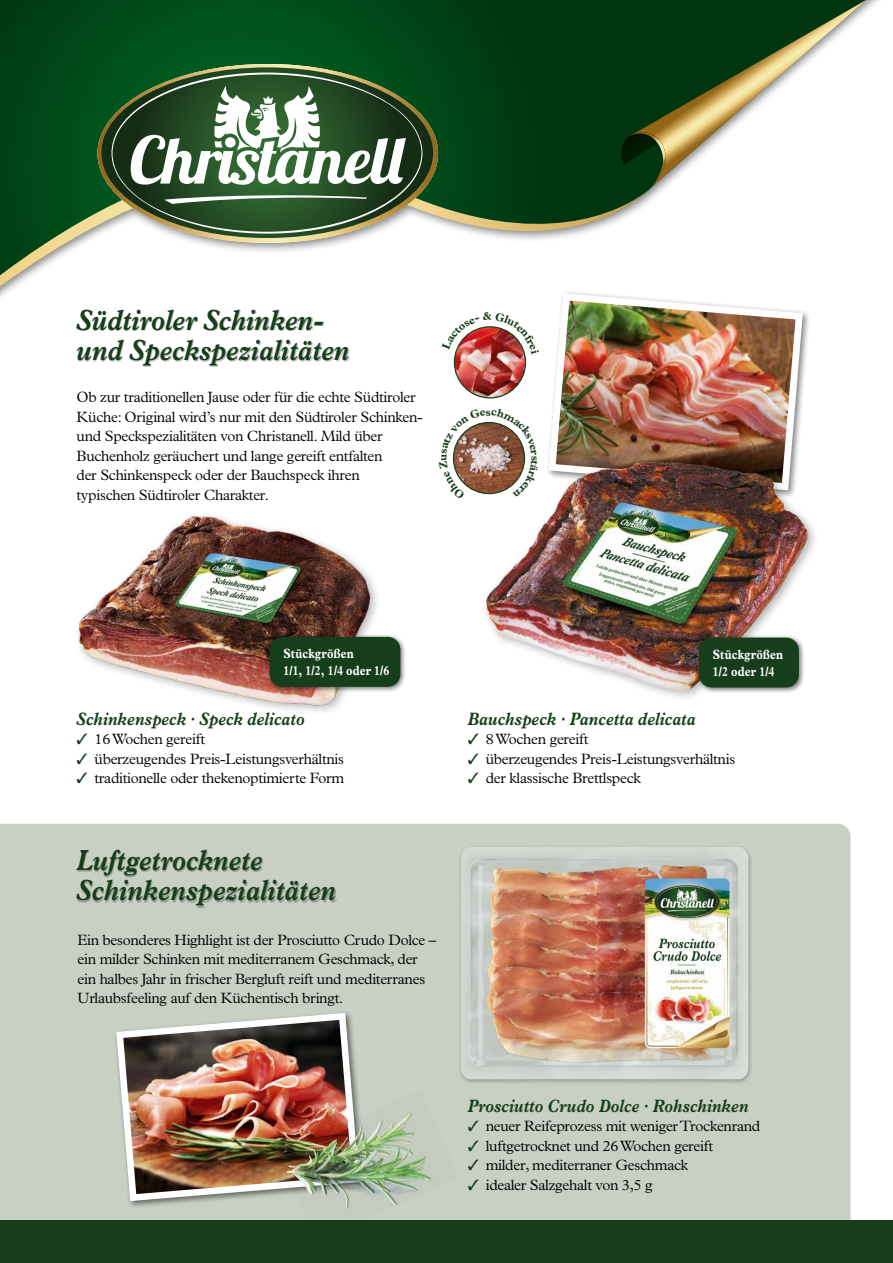
<style>
.page{position:relative;width:893px;height:1263px;background:#fff}
.page>*{position:absolute;margin:0;border:0;box-sizing:border-box;transform-origin:0 0}
.t1{font:italic 700 29.25px/30.5px "Plantin";color:#173e1a;scale:.83 1}
.t2{font:italic 700 18px "Plantin Std";letter-spacing:.005em;color:#173e1a;scale:.83 1}
.t3{font:300 15px/19.5px "Plantin";letter-spacing:-.02em;color:#000}
.t4{font:700 13.5px/16.5px "Plantin Std";letter-spacing:.015em;color:#fff;scale:.83 1}
.s1{color:#173e1a}
</style>
<div class="page">
<div style="left:0;top:824px;width:850px;height:396px;background:#c8cfc3"></div>
<div style="left:77px;top:851px;width:260px;height:56px;background:#000;opacity:.25"></div>
<div style="left:0;top:1220px;width:893px;height:43px;background:#173e1a"></div>
<img style="left:451px;top:839px;width:307px;height:250px">
<img style="left:550px;top:306px;width:256px;height:140px">
<img style="left:113px;top:1009px;width:250px;height:195px">
<div style="left:77px;top:310px;width:273px;height:57px;background:#000;opacity:.25"></div>
<img style="left:454px;top:327px;width:71px;height:71px;border-radius:36px">
<img style="left:278px;top:1089px;width:181px;height:131px">
<img style="left:287px;top:1121px;width:112px;height:88px">
<img style="left:485px;top:446px;width:330px;height:252px">
<div style="left:696px;top:634px;width:109px;height:60px;background:#000;opacity:.5"></div>
<div style="left:699px;top:638px;width:100px;height:49px;background:#173e1a;border-radius:13px"></div>
<img style="left:78px;top:515px;width:299px;height:197px">
<div style="left:266px;top:634px;width:140px;height:59px;background:#000;opacity:.5"></div>
<div style="left:270px;top:637px;width:130px;height:50px;background:#173e1a;border-radius:13px"></div>
<svg style="left:0;top:0;width:662px;height:201px;background:#004417"></svg>
<svg style="left:0;top:124px;width:650px;height:162px"></svg>
<svg style="left:98px;top:64px;width:340px;height:179px"></svg>
<svg style="left:101px;top:67px;width:332px;height:171px;background:#577951"></svg>
<svg style="left:111px;top:72px;width:311px;height:162px"></svg>
<svg style="left:617px;top:0;width:249px;height:190px"></svg>
<img style="left:455px;top:326px;width:70px;height:28px">
<img style="left:452px;top:421px;width:86px;height:78px">
<h1 class="t1" style="left:77px;top:304px;width:330px">Südtiroler Schinken&shy;und Speckspezialitäten</h1>
<p class="t3" style="left:77px;top:388px;width:348px">Ob zur traditionellen Jause oder für die echte Südtiroler Küche: Original wird’s nur mit den Südtiroler Schinken&shy;und Speckspezialitäten von Christanell. Mild über Buchenholz geräuchert und lange gereift entfalten<br>der Schinkenspeck oder der Bauchspeck ihren<br>typischen Südtiroler Charakter.</p>
<p class="t4" style="left:283px;top:645px;width:129px">Stückgrößen<br>1/1, 1/2, 1/4 oder 1/6</p>
<p class="t2" style="left:77px;top:708px;width:276px">Schinkenspeck · Speck delicato</p>
<p class="t3" style="left:77px;top:730px;width:130px"><span class="s1">✓</span> 16 Wochen gereift</p>
<p class="t3" style="left:77px;top:749px;width:269px"><span class="s1">✓</span> überzeugendes Preis-Leistungsverhältnis</p>
<p class="t3" style="left:77px;top:769px;width:269px"><span class="s1">✓</span> traditionelle oder thekenoptimierte Form</p>
<h1 class="t1" style="left:77px;top:844px;width:314px">Luftgetrocknete<br>Schinkenspezialitäten</h1>
<p class="t3" style="left:78px;top:930px;width:360px">Ein besonderes Highlight ist der Prosciutto Crudo Dolce – ein milder Schinken mit mediterranem Geschmack, der ein halbes Jahr in frischer Bergluft reift und mediterranes Urlaubsfeeling auf den Küchentisch bringt.</p>
<p class="t4" style="left:713px;top:646px;width:86px">Stückgrößen<br>1/2 oder 1/4</p>
<p class="t2" style="left:468px;top:708px;width:276px">Bauchspeck · Pancetta delicata</p>
<p class="t3" style="left:468px;top:730px;width:122px"><span class="s1">✓</span> 8 Wochen gereift</p>
<p class="t3" style="left:468px;top:749px;width:269px"><span class="s1">✓</span> überzeugendes Preis-Leistungsverhältnis</p>
<p class="t3" style="left:468px;top:769px;width:175px"><span class="s1">✓</span> der klassische Brettlspeck</p>
<p class="t2" style="left:468px;top:1095px;width:340px">Prosciutto Crudo Dolce · Rohschinken</p>
<p class="t3" style="left:468px;top:1116px;width:294px"><span class="s1">✓</span> neuer Reifeprozess mit weniger Trockenrand</p>
<p class="t3" style="left:468px;top:1136px;width:247px"><span class="s1">✓</span> luftgetrocknet und 26 Wochen gereift</p>
<p class="t3" style="left:468px;top:1155px;width:222px"><span class="s1">✓</span> milder, mediterraner Geschmack</p>
<p class="t3" style="left:468px;top:1175px;width:187px"><span class="s1">✓</span> idealer Salzgehalt von 3,5 g</p>
</div>
